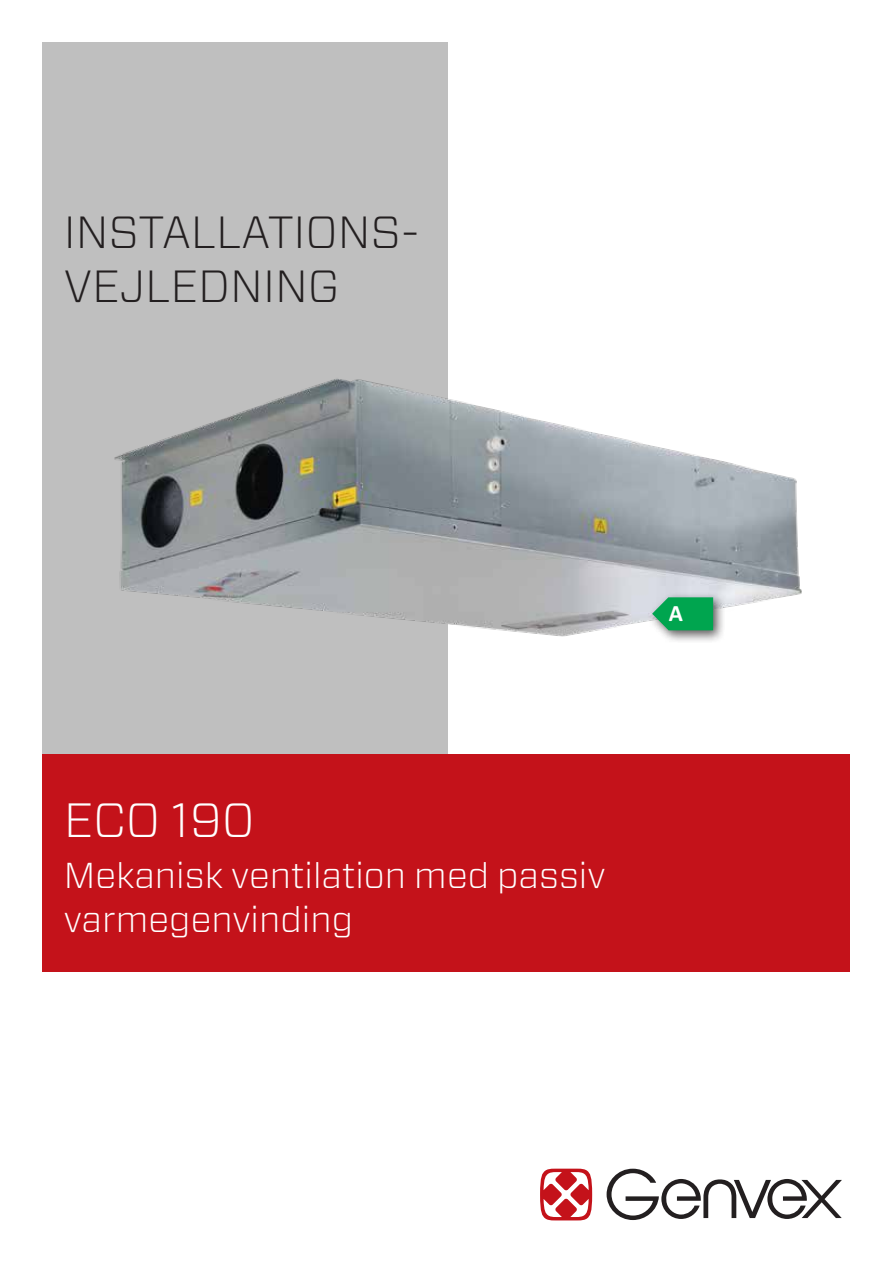
<style>
.page{position:relative;width:893px;height:1263px;background:#fff}
.page>*{position:absolute;margin:0;border:0;box-sizing:border-box;transform-origin:0 0}
.t1{font:300 48px "Vitesse Sans";color:#fff}
.t2{font:300 45px/54px "Vitesse Sans";color:#231f20}
.t3{font:300 36px/43.2px "Vitesse Sans";color:#fff}
.t4{font:700 23.4px "Calibri";color:#fff}
</style>
<div class="page">
<div style="left:43px;top:43px;width:405px;height:720px;background:#bfbfbf"></div>
<svg style="left:540px;top:1169px;width:52px;height:51px"></svg>
<svg style="left:607px;top:1169px;width:235px;height:51px"></svg>
<div style="left:43px;top:754px;width:807px;height:218px;background:#c4121a"></div>
<img style="left:114px;top:378px;width:688px;height:259px">
<div style="left:647px;top:591px;width:79px;height:52px;background:#231f20;opacity:.75"></div>
<svg style="left:652px;top:597px;width:61px;height:33px;background:#1eac63"></svg>
<p class="t2" style="left:64px;top:204px;width:357px">INSTALLATIONS-<br>VEJLEDNING</p>
<p class="t4" style="left:669px;top:598px;width:16px">A</p>
<h1 class="t1" style="left:64px;top:787px;width:193px">ECO 190</h1>
<p class="t3" style="left:64px;top:853px;width:543px">Mekanisk ventilation med passiv varmegenvinding</p>
</div>
